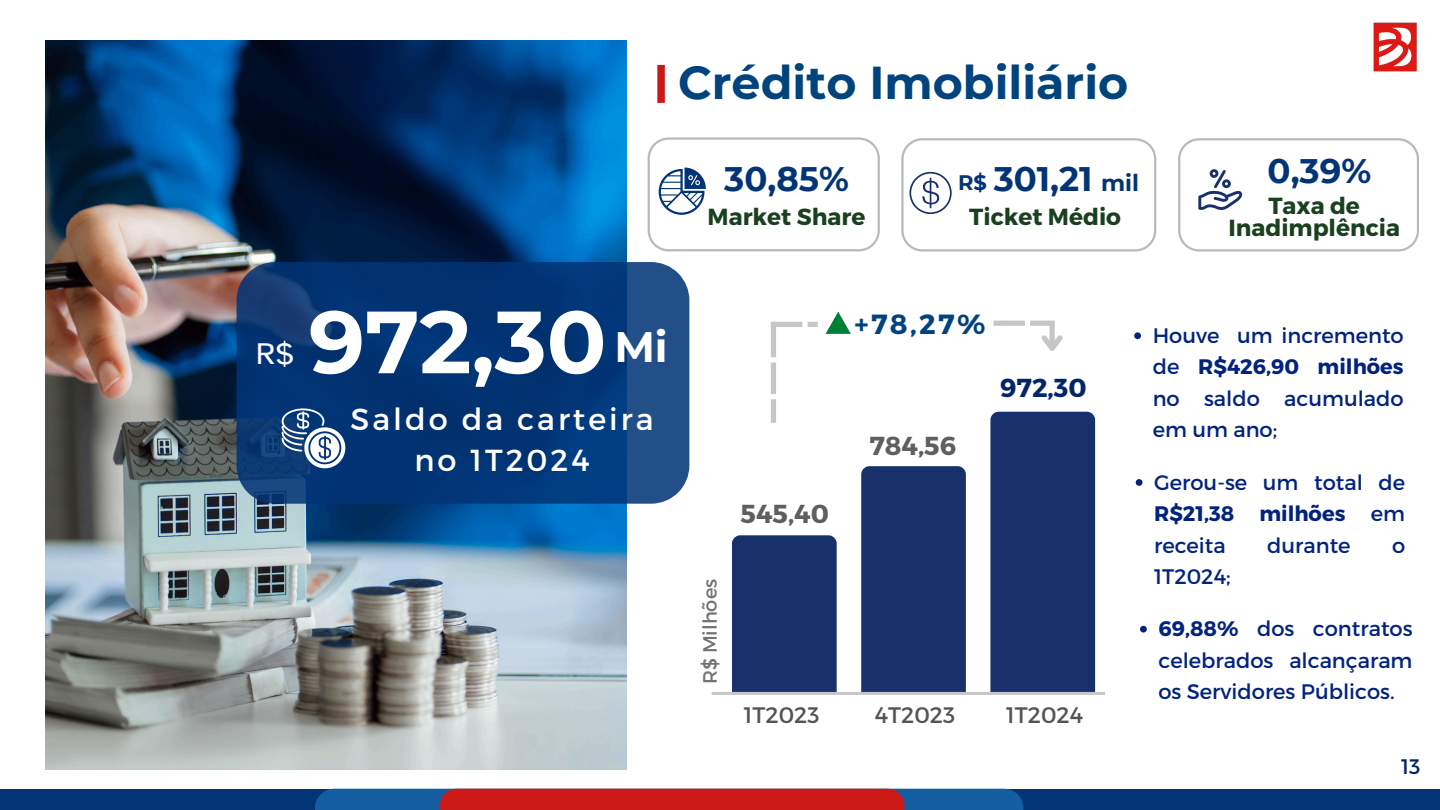
<style>
.page{position:relative;width:1440px;height:810px;background:#fff}
.page>*{position:absolute;margin:0;border:0;box-sizing:border-box;transform-origin:0 0}
.t1{font:700 88.1px "Montserrat";color:#fff}
.t2{font:700 46px "Montserrat";color:#00437d}
.t3{font:700 42.5px "Montserrat";color:#fff}
.t4{font:700 34px "Montserrat";color:#023476}
.t5{font:31.6px "Atkinson Hyperlegible";color:#fff}
.t6{font:30.4px/41.2px "Montserrat";letter-spacing:.1em;color:#fff;text-align:center}
.t7{font:700 27.7px "Montserrat";color:#00437d}
.t8{font:700 26px "Montserrat";color:#605e5e}
.t9{font:700 26px "Montserrat";color:#002669}
.t10{font:700 23.3px/22.5px "Montserrat";color:#1a401f;text-align:center}
.t11{font:700 23px "Montserrat";color:#023476}
.t12{font:22.4px "Montserrat";color:#545454}
.t13{font:21px/31.5px "Montserrat";color:#01237d;text-align:justify}
.t14{font:700 21px "Montserrat";color:#023476}
.t15{font:21px "Montserrat";color:#002669}
.t16{font:19.3px "Montserrat";color:#737373}
.s1{font-weight:700}
</style>
<div class="page">
<img style="left:46px;top:40px;width:580px;height:729px">
<div style="left:0;top:789px;width:1440px;height:21px;background:#023476"></div>
<div style="left:315px;top:789px;width:709px;height:21px;background:#145da0"></div>
<div style="left:440px;top:789px;width:465px;height:21px;background:#cb1a15"></div>
<img style="left:1373px;top:22px;width:44px;height:50px">
<div style="left:657px;top:65px;width:8px;height:38px;background:#cb1a15"></div>
<svg style="left:237px;top:262px;width:452px;height:242px;background:#093a78"></svg>
<div style="left:732px;top:535px;width:105px;height:157px;background:#19316b"></div>
<div style="left:861px;top:466px;width:105px;height:226px;background:#19316b"></div>
<svg style="left:990px;top:412px;width:105px;height:280px;background:#1f376f"></svg>
<hr style="left:712px;top:692px;width:393px;height:3px;background:#c6c6c6">
<svg style="left:771px;top:322px;width:47px;height:101px"></svg>
<svg style="left:993px;top:321px;width:70px;height:30px"></svg>
<svg style="left:282px;top:408px;width:63px;height:60px"></svg>
<svg style="left:826px;top:312px;width:25px;height:22px"></svg>
<svg style="left:648px;top:137px;width:232px;height:114px"></svg>
<svg style="left:1178px;top:138px;width:241px;height:113px"></svg>
<svg style="left:901px;top:138px;width:255px;height:113px"></svg>
<svg style="left:1134px;top:332px;width:7px;height:7px"></svg>
<svg style="left:1140px;top:626px;width:7px;height:7px"></svg>
<svg style="left:1136px;top:479px;width:6px;height:7px"></svg>
<p class="t2" style="left:678px;top:55px;width:452px">Crédito Imobiliário</p>
<h2 class="t4" style="left:724px;top:158px;width:126px">30,85%</h2>
<h1 class="t10" style="left:708px;top:204px;width:159px">Market Share</h1>
<p class="t14" style="left:958px;top:170px;width:30px">R$</p>
<h5 class="t4" style="left:994px;top:158px;width:100px">301,21</h5>
<p class="t11" style="left:1101px;top:168px;width:39px">mil</p>
<p class="t10" style="left:969px;top:204px;width:153px">Ticket Médio</p>
<p class="t4" style="left:1268px;top:150px;width:105px">0,39%</p>
<h3 class="t10" style="left:1228px;top:193px;width:173px">Taxa de<br>Inadimplência</h3>
<p class="t5" style="left:256px;top:334px;width:40px">R$</p>
<h4 class="t1" style="left:309px;top:288px;width:299px">972,30</h4>
<p class="t3" style="left:614px;top:321px;width:55px">Mi</p>
<p class="t6" style="left:351px;top:397px;width:304px">Saldo da carteira no 1T2024</p>
<p class="t8" style="left:741px;top:497px;width:90px">545,40</p>
<h2 class="t7" style="left:855px;top:306px;width:132px">+78,27%</h2>
<p class="t8" style="left:869px;top:429px;width:88px">784,56</p>
<h4 class="t9" style="left:1000px;top:371px;width:88px">972,30</h4>
<p class="t16" style="left:697px;top:684px;width:107px;rotate:-90deg">R$ Milhões</p>
<p class="t12" style="left:744px;top:700px;width:77px">1T2023</p>
<h4 class="t12" style="left:875px;top:700px;width:82px">4T2023</h4>
<p class="t12" style="left:1006px;top:701px;width:78px">1T2024</p>
<p class="t13" style="left:1153px;top:319px;width:253px">Houve um incremento de <span class="s1">R$426,90 milhões </span>no saldo acumulado em um ano;</p>
<p class="t13" style="left:1154px;top:465px;width:253px">Gerou-se um total de <span class="s1">R$21,38 milhões</span> em receita</p>
<p class="t13" style="left:1267px;top:528px;width:85px">durante</p>
<p class="t13" style="left:1392px;top:528px;width:15px">o</p>
<p class="t13" style="left:1154px;top:560px;width:78px">1T2024;</p>
<p class="t13" style="left:1158px;top:612px;width:256px"><span class="s1">69,88%</span> dos contratos celebrados alcançaram os Servidores Públicos.</p>
<p class="t15" style="left:1401px;top:752px;width:21px">13</p>
</div>
